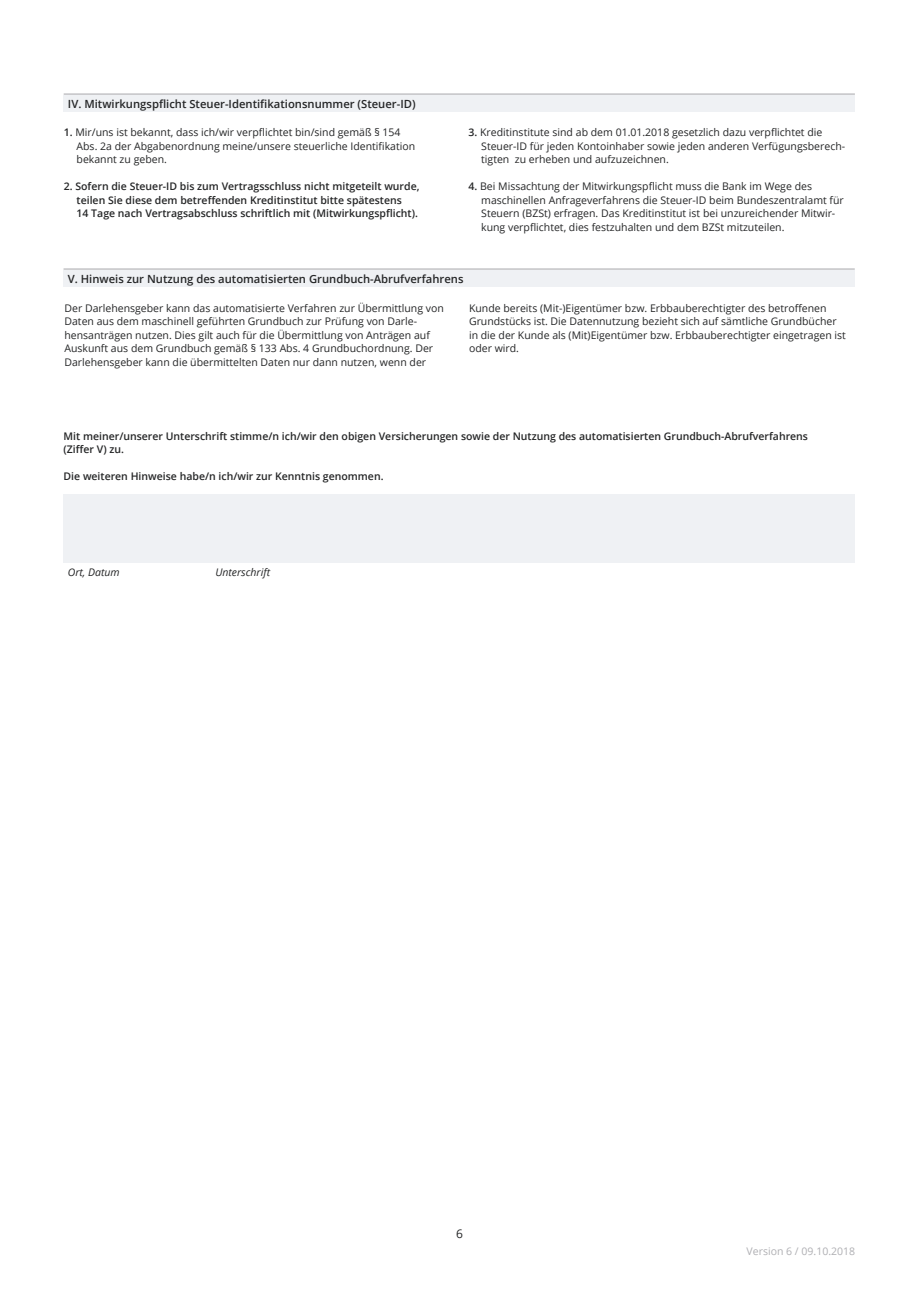
<style>
.page{position:relative;width:919px;height:1289px;background:#fff}
.page>*{position:absolute;margin:0;border:0;box-sizing:border-box;transform-origin:0 0}
.t1{font:12px "Open Sans";color:#252627}
.t2{font:600 11.25px "Open Sans";color:#252627}
.t3{font:10.5px/13.5px "Open Sans";color:#252627}
.t4{font:600 10.5px/13.5px "Open Sans";color:#252627}
.t5{font:italic 10.5px "Open Sans";color:#252627}
.t6{font:10.5px "Open Sans";color:#afafb3}
.s1{font-weight:600}
</style>
<div class="page">
<div style="left:64px;top:95px;width:790px;height:16px;background:#eff1f4"></div>
<hr style="left:64px;top:94px;width:790px;height:1px;background:#a4a4a8">
<div style="left:64px;top:494px;width:790px;height:68px;background:#eff1f4"></div>
<div style="left:63px;top:270px;width:791px;height:16px;background:#eff1f4"></div>
<hr style="left:63px;top:269px;width:791px;height:1px;background:#a4a4a8">
<p class="t2" style="left:68px;top:96px;width:349px">IV. Mitwirkungspflicht Steuer-Identifikationsnummer (Steuer-ID)</p>
<p class="t3" style="left:77px;top:125px;width:340px;text-indent:-13px"><span class="s1">1.</span> Mir/uns ist bekannt, dass ich/wir verpflichtet bin/sind gemäß § 154<br>Abs. 2a der Abgabenordnung meine/unsere steuerliche Identifikation bekannt zu geben.</p>
<p class="t4" style="left:77px;top:179px;width:344px;text-indent:-13px">2. Sofern die Steuer-ID bis zum Vertragsschluss nicht mitgeteilt wurde, teilen Sie diese dem betreffenden Kreditinstitut bitte spätestens<br>14 Tage nach Vertragsabschluss schriftlich mit (Mitwirkungspflicht).</p>
<p class="t3" style="left:481px;top:125px;width:365px;text-indent:-13px"><span class="s1">3.</span> Kreditinstitute sind ab dem 01.01.2018 gesetzlich dazu verpflichtet die<br>Steuer-ID für jeden Kontoinhaber sowie jeden anderen Verfügungsberech&shy;tigten zu erheben und aufzuzeichnen.</p>
<p class="t3" style="left:481px;top:179px;width:364px;text-indent:-13px"><span class="s1">4.</span> Bei Missachtung der Mitwirkungspflicht muss die Bank im Wege des maschinellen Anfrageverfahrens die Steuer-ID beim Bundeszentralamt für Steuern (BZSt) erfragen. Das Kreditinstitut ist bei unzureichender Mitwir&shy;kung verpflichtet, dies festzuhalten und dem BZSt mitzuteilen.</p>
<p class="t2" style="left:68px;top:270px;width:397px">V. Hinweis zur Nutzung des automatisierten Grundbuch-Abrufverfahrens</p>
<p class="t3" style="left:64px;top:301px;width:381px">Der Darlehensgeber kann das automatisierte Verfahren zur Übermittlung von Daten aus dem maschinell geführten Grundbuch zur Prüfung von Darle&shy;hensanträgen nutzen. Dies gilt auch für die Übermittlung von Anträgen auf Auskunft aus dem Grundbuch gemäß § 133 Abs. 4 Grundbuchordnung. Der Darlehensgeber kann die übermittelten Daten nur dann nutzen, wenn der</p>
<p class="t3" style="left:469px;top:301px;width:378px">Kunde bereits (Mit-)Eigentümer bzw. Erbbauberechtigter des betroffenen Grundstücks ist. Die Datennutzung bezieht sich auf sämtliche Grundbücher in die der Kunde als (Mit)Eigentümer bzw. Erbbauberechtigter eingetragen ist oder wird.</p>
<p class="t4" style="left:64px;top:429px;width:745px">Mit meiner/unserer Unterschrift stimme/n ich/wir den obigen Versicherungen sowie der Nutzung des automatisierten Grundbuch-Abrufverfahrens (Ziffer V) zu.</p>
<p class="t4" style="left:64px;top:469px;width:321px">Die weiteren Hinweise habe/n ich/wir zur Kenntnis genommen.</p>
<p class="t5" style="left:68px;top:565px;width:53px">Ort, Datum</p>
<p class="t5" style="left:215px;top:565px;width:56px">Unterschrift</p>
<p class="t1" style="left:456px;top:1224px;width:8px">6</p>
<p class="t6" style="left:746px;top:1243px;width:110px">Version 6 / 09.10.2018</p>
</div>
